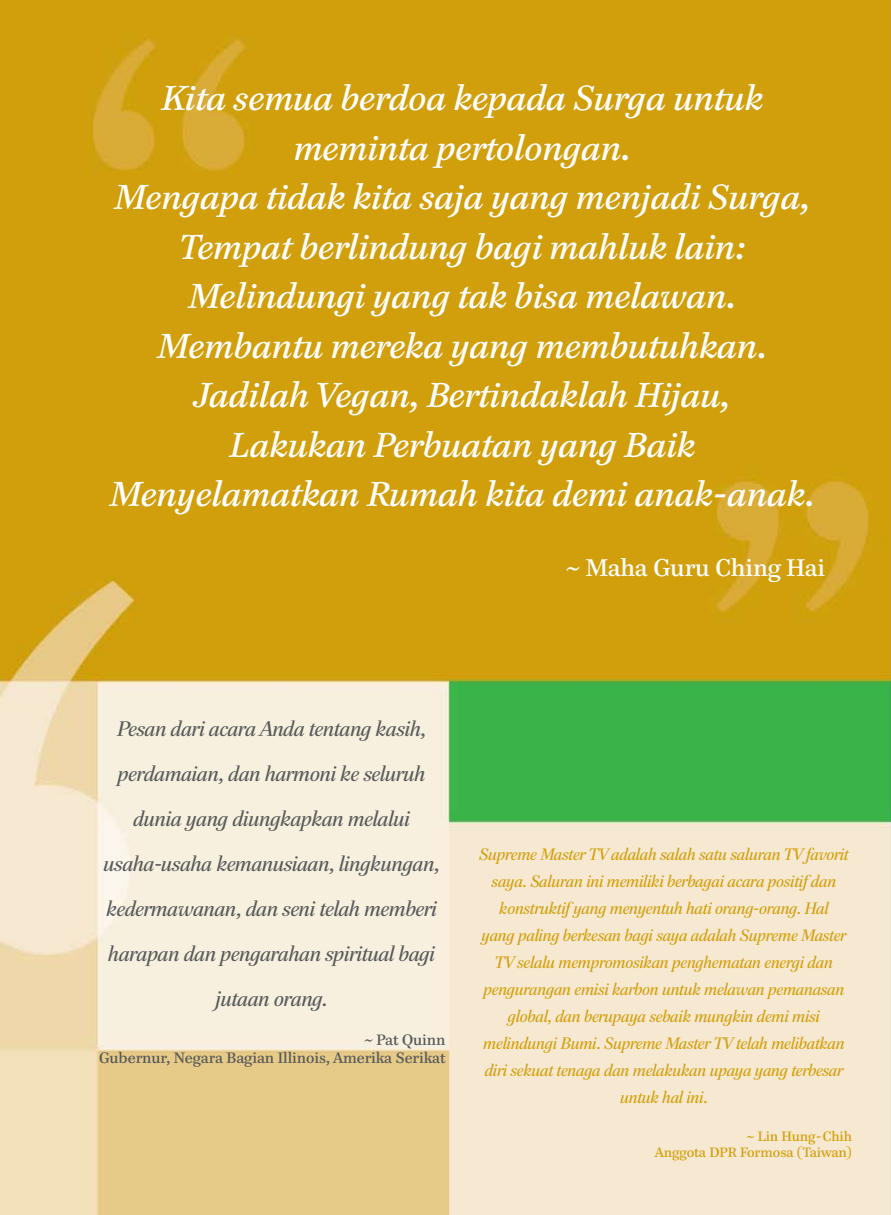
<style>
.page{position:relative;width:891px;height:1215px;background:#fff}
.page>*{position:absolute;margin:0;border:0;box-sizing:border-box;transform-origin:0 0}
.t1{font:italic 34.5px/49.5px "Paperback 12";color:#fff;text-align:center}
.t2{font:24px "Paperback 12";color:#fff}
.t3{font:italic 21px/45px "Paperback 48";color:#58595b;text-align:center}
.t4{font:italic 16.5px/27px "Paperback 48";color:#d1a00d;text-align:center}
.t5{font:15px/18px "Paperback 12";color:#58595b;text-align:right}
.t6{font:13.5px/16.2px "Paperback 12";color:#d1a00d;text-align:right}
</style>
<div class="page">
<img style="left:0;top:0;width:891px;height:1215px">
<p class="t1" style="left:111px;top:74px;width:707px">Kita semua berdoa kepada Surga untuk meminta pertolongan.<br>Mengapa tidak kita saja yang menjadi Surga, Tempat berlindung bagi mahluk lain:<br>Melindungi yang tak bisa melawan.<br>Membantu mereka yang membutuhkan.<br>Jadilah Vegan, Bertindaklah Hijau,<br>Lakukan Perbuatan yang Baik Menyelamatkan Rumah kita demi anak-anak.</p>
<h2 class="t2" style="left:566px;top:553px;width:261px">~ Maha Guru Ching Hai</h2>
<p class="t3" style="left:104px;top:706px;width:337px">Pesan dari acara Anda tentang kasih, perdamaian, dan harmoni ke seluruh dunia yang diungkapkan melalui usaha-usaha kemanusiaan, lingkungan, kedermawanan, dan seni telah memberi harapan dan pengarahan spiritual bagi jutaan orang.</p>
<p class="t5" style="left:99px;top:1031px;width:348px">~ Pat Quinn<br>Gubernur, Negara Bagian Illinois, Amerika Serikat</p>
<p class="t4" style="left:480px;top:841px;width:371px">Supreme Master TV adalah salah satu saluran TV favorit saya. Saluran ini memiliki berbagai acara positif dan konstruktif yang menyentuh hati orang-orang. Hal<br>yang paling berkesan bagi saya adalah Supreme Master TV selalu mempromosikan penghematan energi dan pengurangan emisi karbon untuk melawan pemanasan global, dan berupaya sebaik mungkin demi misi melindungi Bumi. Supreme Master TV telah melibatkan diri sekuat tenaga dan melakukan upaya yang terbesar untuk hal ini.</p>
<p class="t6" style="left:655px;top:1128px;width:198px">~ Lin Hung-Chih<br>Anggota DPR Formosa (Taiwan)</p>
</div>
